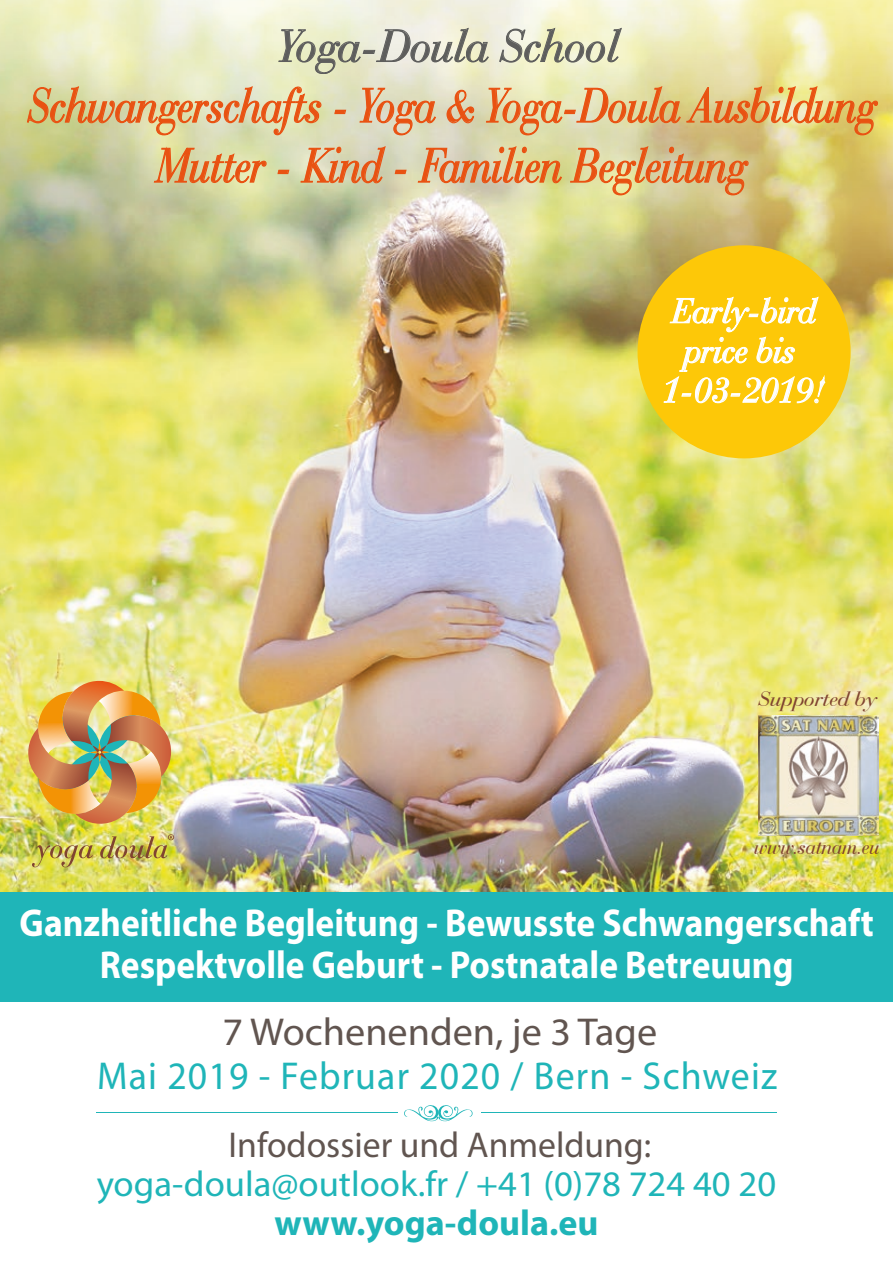
<style>
.page{position:relative;width:893px;height:1263px;background:#fff}
.page>*{position:absolute;margin:0;border:0;box-sizing:border-box;transform-origin:0 0}
.t1{font:italic 51px/60px "Bauer Bodoni BT";color:#e95212;text-align:center;scale:.87 1}
.t2{font:italic 48px "Bauer Bodoni BT";color:#5e5e5d}
.t3{font:700 39px/42px "Myriad Pro";color:#fff;text-align:center;scale:.91 1}
.t4{font:39px "Myriad Pro";letter-spacing:.03em;color:#1fb5b8}
.t5{font:39px "Myriad Pro";color:#615550}
.t6{font:italic 36.6px/39.9px "Bauer Bodoni BT";color:#fff;text-align:center}
.t7{font:36px "Myriad Pro";color:#1fb5b8}
.t8{font:36px "Myriad Pro";color:#615550}
.t9{font:700 36px "Myriad Pro";color:#1fb5b8}
.t10{font:italic 21.9px "Bauer Bodoni BT";color:#804430}
.t11{font:italic 21.9px "Bauer Bodoni BT";color:#804430;scale:1.1 1}
</style>
<div class="page">
<img style="left:0;top:0;width:893px;height:891px">
<div style="left:0;top:891px;width:893px;height:110px;background:#1fb5b8"></div>
<img style="left:26px;top:681px;width:147px;height:145px">
<svg style="left:32px;top:845px;width:61px;height:22px"></svg>
<img style="left:100px;top:834px;width:74px;height:24px">
<svg style="left:278px;top:27px;width:211px;height:47px;background:#dadac3"></svg>
<svg style="left:499px;top:27px;width:124px;height:36px;background:#dbdabd"></svg>
<svg style="left:26px;top:85px;width:296px;height:51px;background:#dcc896"></svg>
<div style="left:334px;top:110px;width:12px;height:4px;border:1px solid #e95212"></div>
<svg style="left:359px;top:87px;width:78px;height:49px;background:#dec4a3"></svg>
<svg style="left:446px;top:89px;width:29px;height:35px"></svg>
<svg style="left:485px;top:87px;width:78px;height:49px;background:#e2c896"></svg>
<div style="left:564px;top:110px;width:12px;height:4px;border:1px solid #e95212"></div>
<svg style="left:153px;top:142px;width:114px;height:44px;background:#ddc48e"></svg>
<div style="left:278px;top:170px;width:11px;height:4px;border:1px solid #e95212"></div>
<svg style="left:300px;top:145px;width:87px;height:39px;background:#dabd98"></svg>
<div style="left:395px;top:170px;width:11px;height:4px;border:1px solid #e95212"></div>
<svg style="left:417px;top:145px;width:146px;height:43px;background:#dbbe91"></svg>
<svg style="left:570px;top:85px;width:309px;height:111px;background:#ddc280"></svg>
<hr style="left:97px;top:1112px;width:301px;height:1px;background:#1fb5b8">
<hr style="left:482px;top:1112px;width:295px;height:1px;background:#1fb5b8">
<svg style="left:404px;top:1105px;width:69px;height:16px"></svg>
<div style="left:637px;top:245px;width:214px;height:213px;background:#fdc808;border-radius:50%"></div>
<svg style="left:663px;top:296px;width:163px;height:108px"></svg>
<img style="left:759px;top:715px;width:119px;height:120px">
<p class="t2" style="left:280px;top:16px;width:342px">Yoga-Doula School</p>
<h1 class="t1" style="left:29px;top:74px;width:976px">Schwangerschafts - Yoga &amp; Yoga-Doula Ausbildung<br>Mutter - Kind - Familien Begleitung</h1>
<p class="t6" style="left:663px;top:290px;width:164px">Early-bird price bis<br>1-03-2019!</p>
<p class="t11" style="left:759px;top:685px;width:109px">Supported by</p>
<p class="t10" style="left:755px;top:834px;width:127px">www.satnam.eu</p>
<p class="t3" style="left:20px;top:900px;width:940px">Ganzheitliche Begleitung - Bewusste Schwangerschaft<br>Respektvolle Geburt - Postnatale Betreuung</p>
<p class="t5" style="left:223px;top:1007px;width:436px">7 Wochenenden, je 3 Tage</p>
<p class="t4" style="left:97px;top:1051px;width:682px">Mai 2019 - Februar 2020 / Bern - Schweiz</p>
<p class="t8" style="left:228px;top:1123px;width:424px">Infodossier und Anmeldung:</p>
<p class="t7" style="left:97px;top:1161px;width:681px">yoga-doula@outlook.fr / +41 (0)78 724 40 20</p>
<p class="t9" style="left:275px;top:1199px;width:325px">www.yoga-doula.eu</p>
</div>
